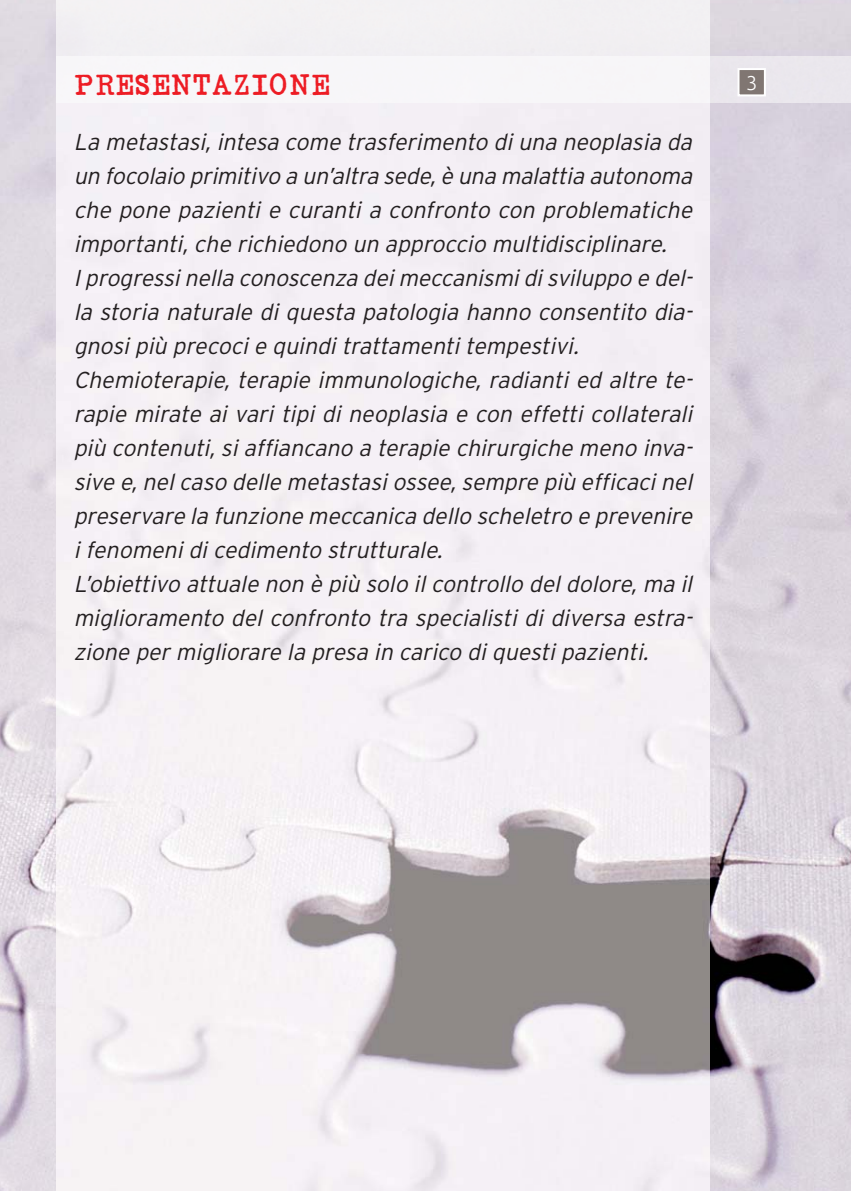
<style>
.page{position:relative;width:851px;height:1191px;background:#fff}
.page>*{position:absolute;margin:0;border:0;box-sizing:border-box;transform-origin:0 0}
.t1{font:38px "SENTA Schreibmaschine";color:#ed1c24}
.t2{font:italic 300 23px/34px "Interstate";color:#231f20}
.t3{font:300 20px "Ubuntu";color:#fff}
</style>
<div class="page">
<img style="left:0;top:0;width:850px;height:1191px">
<img style="left:57px;top:102px;width:652px;height:1089px">
<div style="left:57px;top:0;width:652px;height:57px;background:#f2f1f3"></div>
<img style="left:57px;top:57px;width:793px;height:45px">
<div style="left:739px;top:70px;width:24px;height:24px;background:#807672"></div>
<div style="left:737px;top:68px;width:28px;height:28px;border:2px solid #fff"></div>
<h1 class="t1" style="left:74px;top:60px;width:257px">PRESENTAZIONE</h1>
<p class="t3" style="left:746px;top:71px;width:13px">3</p>
<p class="t2" style="left:74px;top:127px;width:624px">La metastasi,intesa come trasferimento diuna neoplasia da un focolaio primitivo a un’altra sede,è una malattia autonoma che pone pazienti e curanti a confronto con problematiche importanti, che richiedono un approccio multidisciplinare.<br>Iprogressinella conoscenza deimeccanismidisviluppo e del&shy;la storia naturale di questa patologia hanno consentito dia&shy;gnosi più precoci e quindi trattamenti tempestivi.<br>Chemioterapie, terapie immunologiche, radianti ed altre te&shy;rapie mirate ai vari tipi di neoplasia e con effetti collaterali più contenuti, si affiancano a terapie chirurgiche meno inva&shy;sive e,nelcaso delle metastasiossee,sempre più efficacinel preservare la funzione meccanica dello scheletro e prevenire i fenomeni di cedimento strutturale.<br>L’obiettivo attuale non è più solo il controllo del dolore, ma il miglioramento del confronto tra specialisti di diversa estra&shy;zione per migliorare la presa in carico di questi pazienti.</p>
</div>
